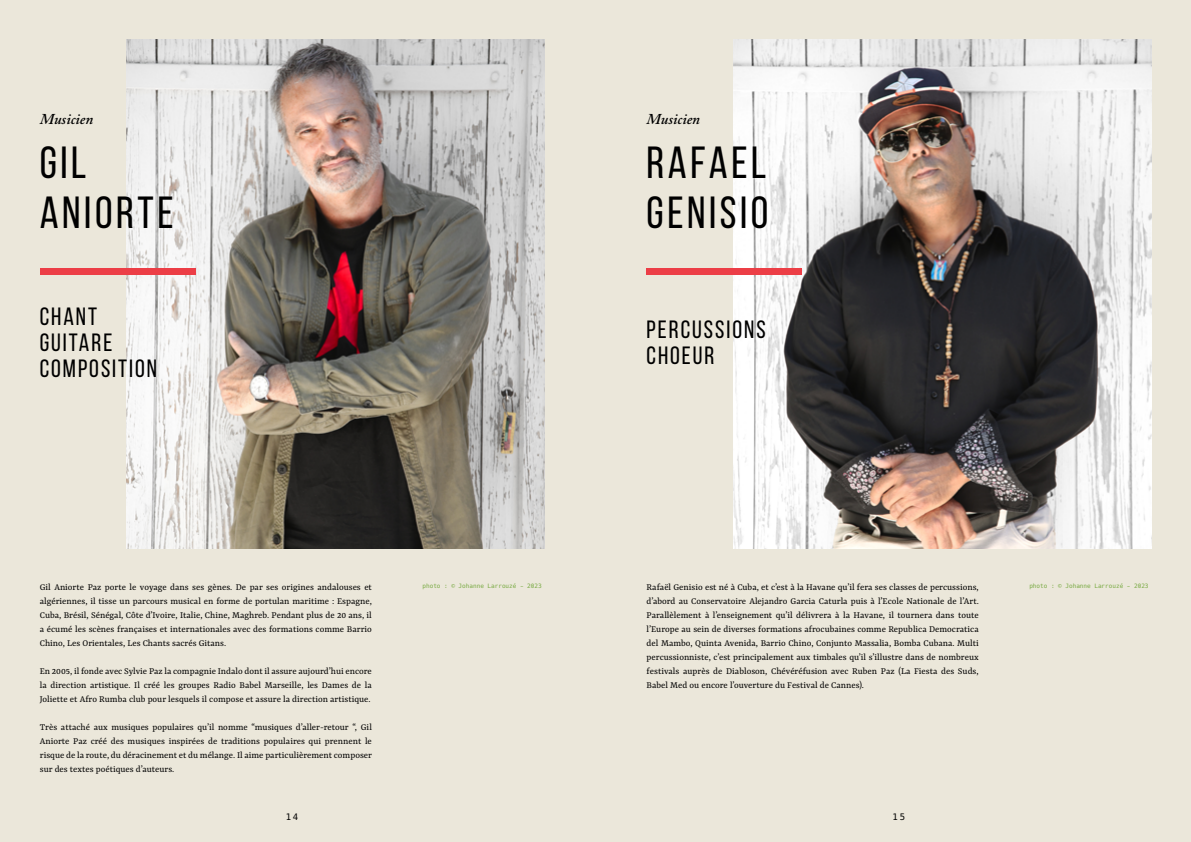
<style>
.page{position:relative;width:1191px;height:842px;background:#ebe7da}
.page>*{position:absolute;margin:0;border:0;box-sizing:border-box;transform-origin:0 0}
.t1{font:45px/50px "Bebas Neue";letter-spacing:.08em;color:#000}
.t2{font:25px/26px "Bebas Neue";letter-spacing:.08em;color:#000}
.t3{font:italic 600 15px "Adobe Caslon Pro";color:#000}
.t4{font:10px/14px "Yrsa";color:#000;text-align:justify}
.t5{font:9px "Hack";color:#000}
.t6{font:6px "Hack";color:#78aa42}
</style>
<div class="page">
<img style="left:733px;top:40px;width:418px;height:509px">
<img style="left:127px;top:40px;width:417px;height:509px">
<div style="left:646px;top:268px;width:156px;height:7px;background:#ec3e46"></div>
<div style="left:40px;top:268px;width:156px;height:7px;background:#ec3e46"></div>
<h3 class="t3" style="left:40px;top:110px;width:55px">Musicien</h3>
<h1 class="t1" style="left:40px;top:137px;width:135px">GIL<br>ANIORTE</h1>
<h2 class="t2" style="left:40px;top:303px;width:119px">CHANT<br>GUITARE<br>COMPOSITION</h2>
<p class="t4" style="left:40px;top:580px;width:334px">Gil Aniorte Paz porte le voyage dans ses gènes. De par ses origines andalouses et</p>
<p class="t6" style="left:422px;top:582px;width:121px">photo : © Johanne Larrouzé - 2023</p>
<p class="t4" style="left:40px;top:594px;width:334px">algériennes, il tisse un parcours musical en forme de portulan maritime : Espagne, Cuba, Brésil, Sénégal, Côte d’Ivoire, Italie, Chine, Maghreb. Pendant plus de 20 ans, il a écumé les scènes françaises et internationales avec des formations comme Barrio Chino, Les Orientales, Les Chants sacrés Gitans.</p>
<p class="t4" style="left:40px;top:664px;width:334px">En 2005, il fonde avec Sylvie Paz la compagnie Indalo dont il assure aujourd’hui encore la direction artistique. Il créé les groupes Radio Babel Marseille, les Dames de la Joliette et Afro Rumba club pour lesquels il compose et assure la direction artistique.</p>
<p class="t4" style="left:40px;top:720px;width:334px">Très attaché aux musiques populaires qu’il nomme “musiques d’aller-retour “, Gil Aniorte Paz créé des musiques inspirées de traditions populaires qui prennent le risque de la route, du déracinement et du mélange. Il aime particulièrement composer sur des textes poétiques d’auteurs.</p>
<h3 class="t3" style="left:646px;top:110px;width:55px">Musicien</h3>
<h1 class="t1" style="left:646px;top:137px;width:123px">RAFAEL<br>GENISIO</h1>
<h2 class="t2" style="left:646px;top:316px;width:121px">PERCUSSIONS<br>CHOEUR</h2>
<p class="t4" style="left:646px;top:580px;width:334px">Rafaël Genisio est né à Cuba, et c’est à la Havane qu’il fera ses classes de percussions,</p>
<p class="t6" style="left:1029px;top:582px;width:121px">photo : © Johanne Larrouzé - 2023</p>
<p class="t4" style="left:646px;top:594px;width:334px">d’abord au Conservatoire Alejandro Garcia Caturla puis à l’Ecole Nationale de l’Art.<br>Parallèlement à l’enseignement qu’il délivrera à la Havane, il tournera dans toute l’Europe au sein de diverses formations afrocubaines comme Republica Democratica del Mambo, Quinta Avenida, Barrio Chino, Conjunto Massalia, Bomba Cubana. Multi percussionniste, c’est principalement aux timbales qu’il s’illustre dans de nombreux festivals auprès de Diabloson, Chévéréfusion avec Ruben Paz (La Fiesta des Suds, Babel Med ou encore l’ouverture du Festival de Cannes).</p>
<p class="t5" style="left:286px;top:811px;width:14px">14</p>
<p class="t5" style="left:892px;top:811px;width:14px">15</p>
</div>
